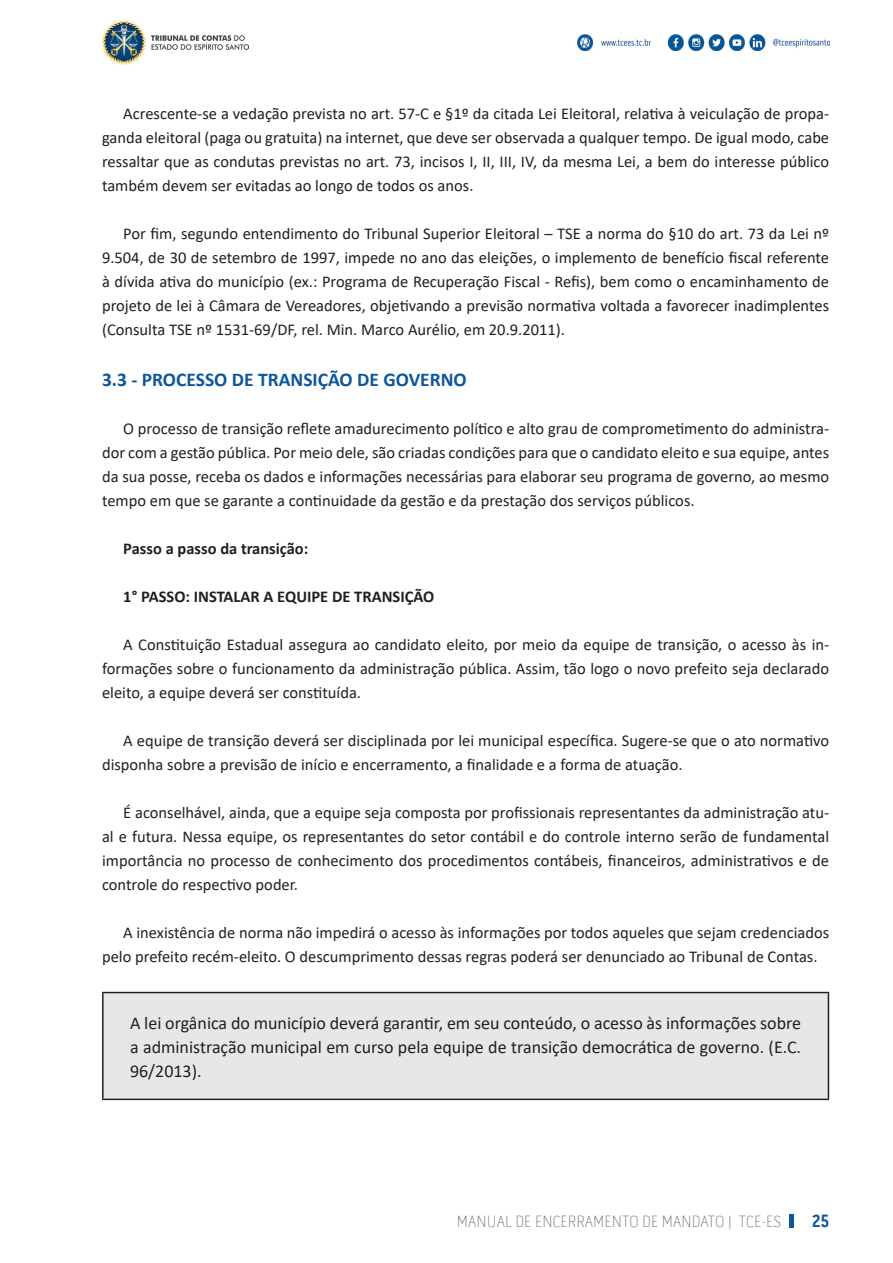
<style>
.page{position:relative;width:893px;height:1263px;background:#fff}
.page>*{position:absolute;margin:0;border:0;box-sizing:border-box;transform-origin:0 0}
.Sub-Titulo{font:700 19.5px "Calibri";color:#0d579a}
.Corpo_do_Texto{font:18px/24px "Calibri";color:#231f20;text-align:justify}
.t1{font:700 18px "Pill Gothic 300 mg";color:#0d579a}
.Corpo_do_Texto-2{font:16.5px/24px "Calibri";color:#231f20;text-align:justify}
.Corpo_do_Texto-3{font:700 16.5px "Calibri";color:#231f20}
.t2{font:100 16.5px "Pill Gothic 300 mg";color:#6c6d70}
</style>
<div class="page">
<img style="left:102px;top:21px;width:146px;height:43px">
<img style="left:578px;top:35px;width:251px;height:15px">
<div style="left:789px;top:1214px;width:5px;height:13px;background:#0d579a"></div>
<div style="left:103px;top:992px;width:725px;height:107px;background:#e6e7e9"></div>
<hr style="left:102px;top:992px;width:727px;height:1px;background:#231f20">
<hr style="left:102px;top:993px;width:2px;height:105px;background:#231f20">
<hr style="left:828px;top:993px;width:1px;height:105px;background:#231f20">
<hr style="left:102px;top:1098px;width:727px;height:2px;background:#231f20">
<p class="Corpo_do_Texto-2" style="left:102px;top:101px;width:729px;text-indent:21px">Acrescente-se a vedação prevista no art. 57-C e §1º da citada Lei Eleitoral, relativa à veiculação de propa&shy;ganda eleitoral (paga ou gratuita) na internet, que deve ser observada a qualquer tempo. De igual modo, cabe ressaltar que as condutas previstas no art. 73, incisos I, II, III, IV, da mesma Lei, a bem do interesse público também devem ser evitadas ao longo de todos os anos.</p>
<p class="Corpo_do_Texto-2" style="left:102px;top:221px;width:729px;text-indent:21px">Por fim, segundo entendimento do Tribunal Superior Eleitoral – TSE a norma do §10 do art. 73 da Lei nº 9.504, de 30 de setembro de 1997, impede no ano das eleições, o implemento de benefício fiscal referente à dívida ativa do município (ex.: Programa de Recuperação Fiscal - Refis), bem como o encaminhamento de projeto de lei à Câmara de Vereadores, objetivando a previsão normativa voltada a favorecer inadimplentes (Consulta TSE nº 1531-69/DF, rel. Min. Marco Aurélio, em 20.9.2011).</p>
<p class="Sub-Titulo" style="left:102px;top:365px;width:366px">3.3 - PROCESSO DE TRANSIÇÃO DE GOVERNO</p>
<p class="Corpo_do_Texto-2" style="left:102px;top:416px;width:729px;text-indent:21px">O processo de transição reflete amadurecimento político e alto grau de comprometimento do administra&shy;dor com a gestão pública. Por meio dele, são criadas condições para que o candidato eleito e sua equipe, antes da sua posse, receba os dados e informações necessárias para elaborar seu programa de governo, ao mesmo tempo em que se garante a continuidade da gestão e da prestação dos serviços públicos.</p>
<p class="Corpo_do_Texto-3" style="left:123px;top:537px;width:186px">Passo a passo da transição:</p>
<p class="Corpo_do_Texto-3" style="left:123px;top:585px;width:313px">1° PASSO: INSTALAR A EQUIPE DE TRANSIÇÃO</p>
<p class="Corpo_do_Texto-2" style="left:102px;top:632px;width:729px;text-indent:21px">A Constituição Estadual assegura ao candidato eleito, por meio da equipe de transição, o acesso às in&shy;formações sobre o funcionamento da administração pública. Assim, tão logo o novo prefeito seja declarado eleito, a equipe deverá ser constituída.</p>
<p class="Corpo_do_Texto-2" style="left:102px;top:728px;width:729px;text-indent:21px">A equipe de transição deverá ser disciplinada por lei municipal específica. Sugere-se que o ato normativo disponha sobre a previsão de início e encerramento, a finalidade e a forma de atuação.</p>
<p class="Corpo_do_Texto-2" style="left:102px;top:800px;width:729px;text-indent:21px">É aconselhável, ainda, que a equipe seja composta por profissionais representantes da administração atu&shy;al e futura. Nessa equipe, os representantes do setor contábil e do controle interno serão de fundamental importância no processo de conhecimento dos procedimentos contábeis, financeiros, administrativos e de controle do respectivo poder.</p>
<p class="Corpo_do_Texto-2" style="left:102px;top:920px;width:729px;text-indent:21px">A inexistência de norma não impedirá o acesso às informações por todos aqueles que sejam credenciados pelo prefeito recém-eleito. O descumprimento dessas regras poderá ser denunciado ao Tribunal de Contas.</p>
<p class="Corpo_do_Texto" style="left:130px;top:1010px;width:673px">A lei orgânica do município deverá garantir, em seu conteúdo, o acesso às informações sobre a administração municipal em curso pela equipe de transição democrática de governo. (E.C.<br>96/2013).</p>
<p class="t2" style="left:457px;top:1212px;width:326px">MANUAL DE ENCERRAMENTO DE MANDATO | TCE-ES</p>
<p class="t1" style="left:812px;top:1210px;width:19px">25</p>
</div>
